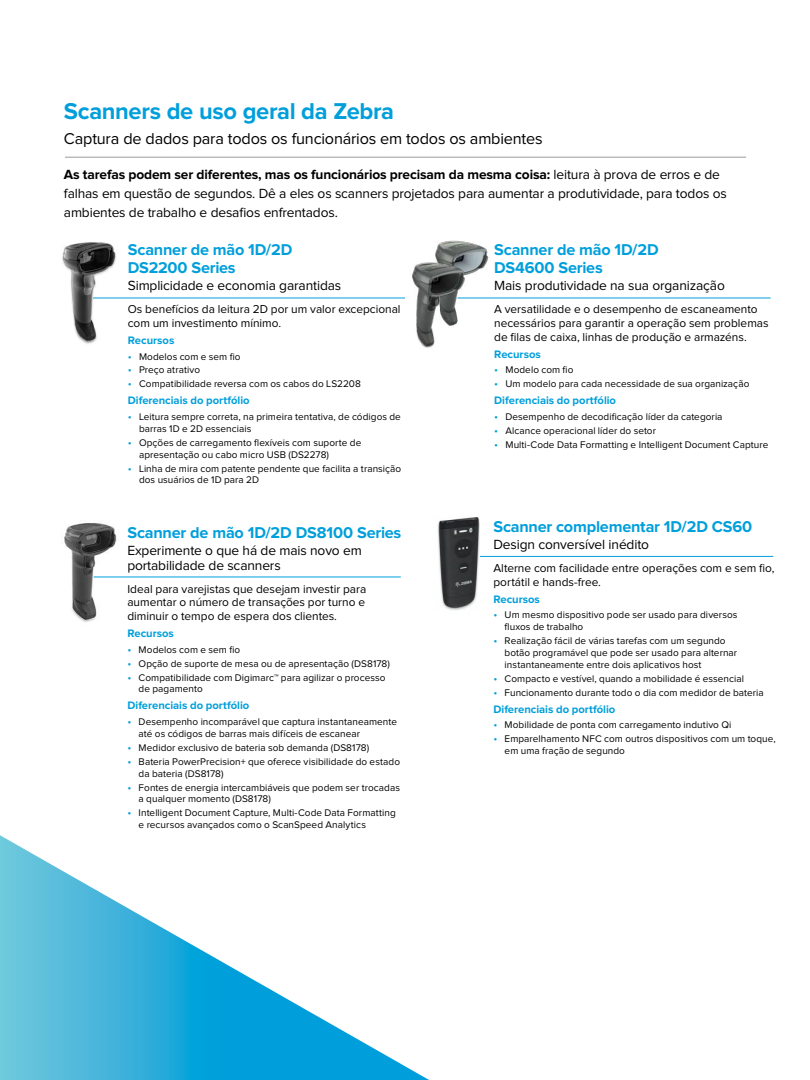
<style>
.page{position:relative;width:810px;height:1080px;background:#fff}
.page>*{position:absolute;margin:0;border:0;box-sizing:border-box;transform-origin:0 0}
.t1{font:700 23.75px "Proxima Nova";letter-spacing:-.015em;color:#009fdb}
.t2{font:700 16.25px/18.8px "Proxima Nova";letter-spacing:-.01em;color:#009fdb}
.t3{font:16.25px "Proxima Nova";letter-spacing:-.01em;color:#000101}
.t4{font:13.75px/18.8px "Proxima Nova";letter-spacing:-.01em;color:#000101}
.t5{font:11.88px/13.8px "Proxima Nova";color:#000101}
.t6{font:700 11.25px "Proxima Nova";color:#009fdb}
.t7{font:10px/11.9px "Proxima Nova";letter-spacing:.005em;color:#000101}
.s1{font-weight:700}
.s2{font-size:11.25px;color:#009fdb}
</style>
<div class="page">
<hr style="left:65px;top:157px;width:681px;height:1px;background:#9a9a9a">
<img style="left:61px;top:242px;width:62px;height:102px">
<hr style="left:93px;top:298px;width:312px;height:1px;background:#009fdb">
<img style="left:61px;top:523px;width:67px;height:99px">
<hr style="left:94px;top:577px;width:307px;height:1px;background:#009fdb">
<hr style="left:458px;top:298px;width:313px;height:1px;background:#009fdb">
<hr style="left:477px;top:556px;width:296px;height:1px;background:#009fdb">
<img style="left:437px;top:517px;width:43px;height:93px">
<svg style="left:0;top:835px;width:429px;height:245px"></svg>
<img style="left:435px;top:240px;width:58px;height:59px">
<img style="left:404px;top:258px;width:64px;height:90px">
<h1 class="t1" style="left:64px;top:98px;width:332px">Scanners de uso geral da Zebra</h1>
<h2 class="t3" style="left:64px;top:131px;width:480px">Captura de dados para todos os funcionários em todos os ambientes</h2>
<p class="t4" style="left:64px;top:166px;width:665px"><span class="s1">As tarefas podem ser diferentes, mas os funcionários precisam da mesma coisa:</span> leitura à prova de erros e de falhas em questão de segundos. Dê a eles os scanners projetados para aumentar a produtividade, para todos os ambientes de trabalho e desafios enfrentados.</p>
<h2 class="t2" style="left:128px;top:240px;width:166px">Scanner de mão 1D/2D<br>DS2200 Series</h2>
<h3 class="t4" style="left:128px;top:277px;width:215px">Simplicidade e economia garantidas</h3>
<p class="t5" style="left:128px;top:303px;width:274px">Os benefícios da leitura 2D por um valor excepcional com um investimento mínimo.</p>
<p class="t6" style="left:128px;top:334px;width:48px">Recursos</p>
<p class="t7" style="left:128px;top:351px;width:114px"><span class="s2">•</span> Modelos com e sem fio</p>
<p class="t7" style="left:128px;top:365px;width:74px"><span class="s2">•</span> Preço atrativo</p>
<p class="t7" style="left:128px;top:378px;width:235px"><span class="s2">•</span> Compatibilidade reversa com os cabos do LS2208</p>
<p class="t6" style="left:128px;top:394px;width:123px">Diferenciais do portfólio</p>
<p class="t7" style="left:139px;top:411px;width:263px;text-indent:-11px"><span class="s2">•</span> Leitura sempre correta, na primeira tentativa, de códigos de barras 1D e 2D essenciais</p>
<p class="t7" style="left:139px;top:437px;width:224px;text-indent:-11px"><span class="s2">•</span> Opções de carregamento flexíveis com suporte de apresentação ou cabo micro USB (DS2278)</p>
<p class="t7" style="left:139px;top:463px;width:264px;text-indent:-11px"><span class="s2">•</span> Linha de mira com patente pendente que facilita a transição dos usuários de 1D para 2D</p>
<h2 class="t2" style="left:494px;top:240px;width:166px">Scanner de mão 1D/2D<br>DS4600 Series</h2>
<h3 class="t4" style="left:494px;top:277px;width:232px">Mais produtividade na sua organização</h3>
<p class="t5" style="left:494px;top:303px;width:276px">A versatilidade e o desempenho de escaneamento necessários para garantir a operação sem problemas de filas de caixa, linhas de produção e armazéns.</p>
<p class="t6" style="left:494px;top:347px;width:48px">Recursos</p>
<p class="t7" style="left:494px;top:364px;width:81px"><span class="s2">•</span> Modelo com fio</p>
<p class="t7" style="left:494px;top:378px;width:257px"><span class="s2">•</span> Um modelo para cada necessidade de sua organização</p>
<p class="t6" style="left:494px;top:394px;width:123px">Diferenciais do portfólio</p>
<p class="t7" style="left:494px;top:411px;width:230px"><span class="s2">•</span> Desempenho de decodificação líder da categoria</p>
<p class="t7" style="left:494px;top:425px;width:163px"><span class="s2">•</span> Alcance operacional líder do setor</p>
<p class="t7" style="left:494px;top:439px;width:276px"><span class="s2">•</span> Multi-Code Data Formatting e Intelligent Document Capture</p>
<h2 class="t2" style="left:127px;top:524px;width:275px">Scanner de mão 1D/2D DS8100 Series</h2>
<h3 class="t4" style="left:127px;top:543px;width:236px;line-height:15px">Experimente o que há de mais novo em portabilidade de scanners</h3>
<p class="t5" style="left:127px;top:582px;width:240px;text-align:justify">Ideal para varejistas que desejam investir para aumentar o número de transações por turno e diminuir o tempo de espera dos clientes.</p>
<p class="t6" style="left:127px;top:627px;width:48px">Recursos</p>
<p class="t7" style="left:127px;top:644px;width:114px"><span class="s2">•</span> Modelos com e sem fio</p>
<p class="t7" style="left:127px;top:658px;width:264px"><span class="s2">•</span> Opção de suporte de mesa ou de apresentação (DS8178)</p>
<p class="t7" style="left:139px;top:672px;width:248px;text-indent:-11px"><span class="s2">•</span> Compatibilidade com Digimarc™ para agilizar o processo de pagamento</p>
<p class="t6" style="left:127px;top:699px;width:123px">Diferenciais do portfólio</p>
<p class="t7" style="left:139px;top:716px;width:260px;text-indent:-11px"><span class="s2">•</span> Desempenho incomparável que captura instantaneamente até os códigos de barras mais difíceis de escanear</p>
<p class="t7" style="left:127px;top:742px;width:243px"><span class="s2">•</span> Medidor exclusivo de bateria sob demanda (DS8178)</p>
<p class="t7" style="left:139px;top:756px;width:263px;text-indent:-11px"><span class="s2">•</span> Bateria PowerPrecision+ que oferece visibilidade do estado da bateria (DS8178)</p>
<p class="t7" style="left:139px;top:782px;width:263px;text-indent:-11px"><span class="s2">•</span> Fontes de energia intercambiáveis que podem ser trocadas a qualquer momento (DS8178)</p>
<p class="t7" style="left:139px;top:808px;width:259px;text-indent:-11px"><span class="s2">•</span> Intelligent Document Capture, Multi-Code Data Formatting e recursos avançados como o ScanSpeed Analytics</p>
<h2 class="t2" style="left:493px;top:518px;width:260px">Scanner complementar 1D/2D CS60</h2>
<h3 class="t4" style="left:493px;top:536px;width:157px">Design conversível inédito</h3>
<p class="t5" style="left:493px;top:561px;width:283px">Alterne com facilidade entre operações com e sem fio, portátil e hands-free.</p>
<p class="t6" style="left:493px;top:592px;width:48px">Recursos</p>
<p class="t7" style="left:505px;top:609px;width:234px;text-indent:-11px"><span class="s2">•</span> Um mesmo dispositivo pode ser usado para diversos fluxos de trabalho</p>
<p class="t7" style="left:505px;top:635px;width:234px;text-indent:-11px"><span class="s2">•</span> Realização fácil de várias tarefas com um segundo botão programável que pode ser usado para alternar instantaneamente entre dois aplicativos host</p>
<p class="t7" style="left:493px;top:673px;width:252px"><span class="s2">•</span> Compacto e vestível, quando a mobilidade é essencial</p>
<p class="t7" style="left:493px;top:687px;width:272px"><span class="s2">•</span> Funcionamento durante todo o dia com medidor de bateria</p>
<p class="t6" style="left:493px;top:702px;width:123px">Diferenciais do portfólio</p>
<p class="t7" style="left:493px;top:719px;width:240px"><span class="s2">•</span> Mobilidade de ponta com carregamento indutivo Qi</p>
<p class="t7" style="left:505px;top:733px;width:273px;text-indent:-11px"><span class="s2">•</span> Emparelhamento NFC com outros dispositivos com um toque, em uma fração de segundo</p>
</div>
